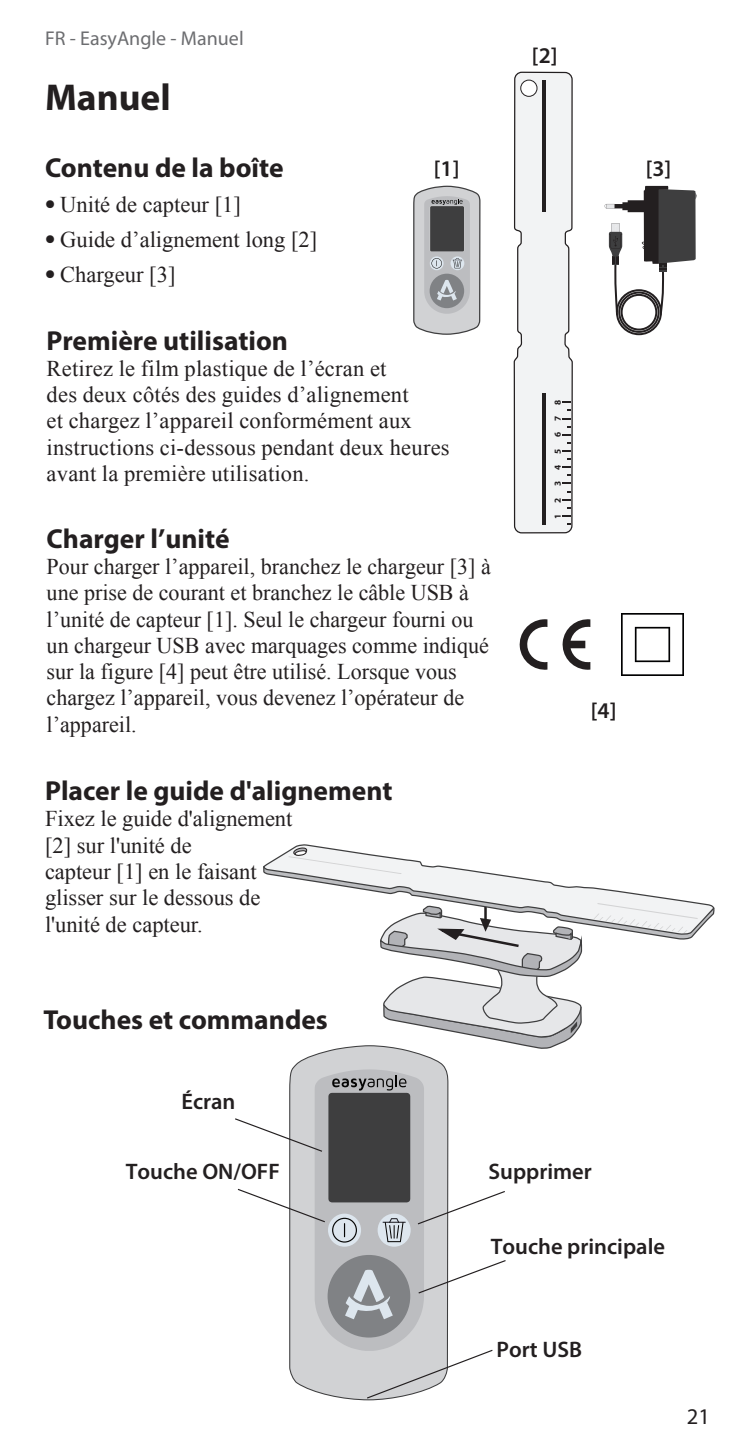
<style>
.page{position:relative;width:745px;height:1453px;background:#fff}
.page>*{position:absolute;margin:0;border:0;box-sizing:border-box;transform-origin:0 0}
.t1{font:700 37.5px "Myriad Pro";color:#231f20}
.t2{font:700 27.5px "Myriad Pro";color:#231f20}
.t3{font:22.5px/26.2px "Times New Roman";color:#231f20}
.t4{font:600 22.5px "Myriad Pro";color:#231f20}
.t5{font:22.5px "Myriad Pro";color:#231f20}
.t6{font:20px "Myriad Pro";color:#6c6d70}
.t7{font:700 9.25px "Myriad Pro";letter-spacing:1.215em;color:#231f20}
.s1{font-family:"Myriad Pro";font-weight:700;font-size:30px}
</style>
<div class="page">
<svg style="left:292px;top:1050px;width:154px;height:351px"></svg>
<svg style="left:235px;top:1069px;width:271px;height:330px"></svg>
<img style="left:621px;top:613px;width:63px;height:63px">
<svg style="left:573px;top:619px;width:17px;height:51px"></svg>
<svg style="left:413px;top:185px;width:68px;height:150px;background:#a8a9ac"></svg>
<svg style="left:604px;top:186px;width:92px;height:128px"></svg>
<div style="left:615px;top:289px;width:46px;height:46px;border:2px solid #231f20;border-radius:50%"></div>
<div style="left:618px;top:291px;width:41px;height:42px;border:2px solid #231f20;border-radius:50%"></div>
<div style="left:620px;top:294px;width:37px;height:36px;border:2px solid #231f20;border-radius:50%"></div>
<img style="left:621px;top:614px;width:61px;height:61px">
<svg style="left:513px;top:71px;width:60px;height:599px"></svg>
<svg style="left:514px;top:72px;width:58px;height:461px"></svg>
<div style="left:520px;top:80px;width:16px;height:16px;background:#fff;border-radius:50%"></div>
<div style="left:520px;top:80px;width:17px;height:17px;border:1px solid #231f20;border-radius:50%"></div>
<svg style="left:263px;top:845px;width:452px;height:205px"></svg>
<p class="t6" style="left:45px;top:26px;width:200px">FR - EasyAngle - Manuel</p>
<h1 class="t1" style="left:45px;top:73px;width:127px">Manuel</h1>
<p class="t2" style="left:45px;top:150px;width:240px">Contenu de la boîte</p>
<p class="t3" style="left:45px;top:191px;width:197px"><span class="s1">•</span> Unité de capteur [1]</p>
<p class="t3" style="left:45px;top:226px;width:274px"><span class="s1">•</span> Guide d’alignement long [2]</p>
<p class="t3" style="left:45px;top:261px;width:132px"><span class="s1">•</span> Chargeur [3]</p>
<p class="t4" style="left:531px;top:41px;width:27px">[2]</p>
<p class="t4" style="left:433px;top:154px;width:27px">[1]</p>
<p class="t4" style="left:645px;top:154px;width:27px">[3]</p>
<p class="t2" style="left:47px;top:322px;width:243px">Première utilisation</p>
<p class="t3" style="left:47px;top:355px;width:404px">Retirez le film plastique de l’écran et<br>des deux côtés des guides d’alignement<br>et chargez l’appareil conformément aux instructions ci-dessous pendant deux heures avant la première utilisation.</p>
<p class="t2" style="left:47px;top:520px;width:184px">Charger l’unité</p>
<p class="t3" style="left:47px;top:553px;width:445px">Pour charger l’appareil, branchez le chargeur [3] à une prise de courant et branchez le câble USB à l’unité de capteur [1]. Seul le chargeur fourni ou un chargeur USB avec marquages comme indiqué sur la figure [4] peut être utilisé. Lorsque vous chargez l’appareil, vous devenez l’opérateur de l’appareil.</p>
<p class="t2" style="left:45px;top:773px;width:349px">Placer le guide d'alignement</p>
<p class="t3" style="left:45px;top:805px;width:249px">Fixez le guide d'alignement [2] sur l'unité de<br>capteur [1] en le faisant glisser sur le dessous de l'unité de capteur.</p>
<p class="t2" style="left:43px;top:1002px;width:286px">Touches et commandes</p>
<p class="t4" style="left:181px;top:1087px;width:55px">Écran</p>
<p class="t7" style="left:551px;top:519px;width:121px;rotate:-90deg">12345678</p>
<p class="t4" style="left:590px;top:696px;width:27px">[4]</p>
<p class="t4" style="left:126px;top:1157px;width:155px">Touche ON/OFF</p>
<p class="t4" style="left:488px;top:1157px;width:105px">Supprimer</p>
<p class="t4" style="left:490px;top:1231px;width:176px">Touche principale</p>
<p class="t4" style="left:496px;top:1335px;width:87px">Port USB</p>
<p class="t5" style="left:686px;top:1403px;width:25px">21</p>
</div>
